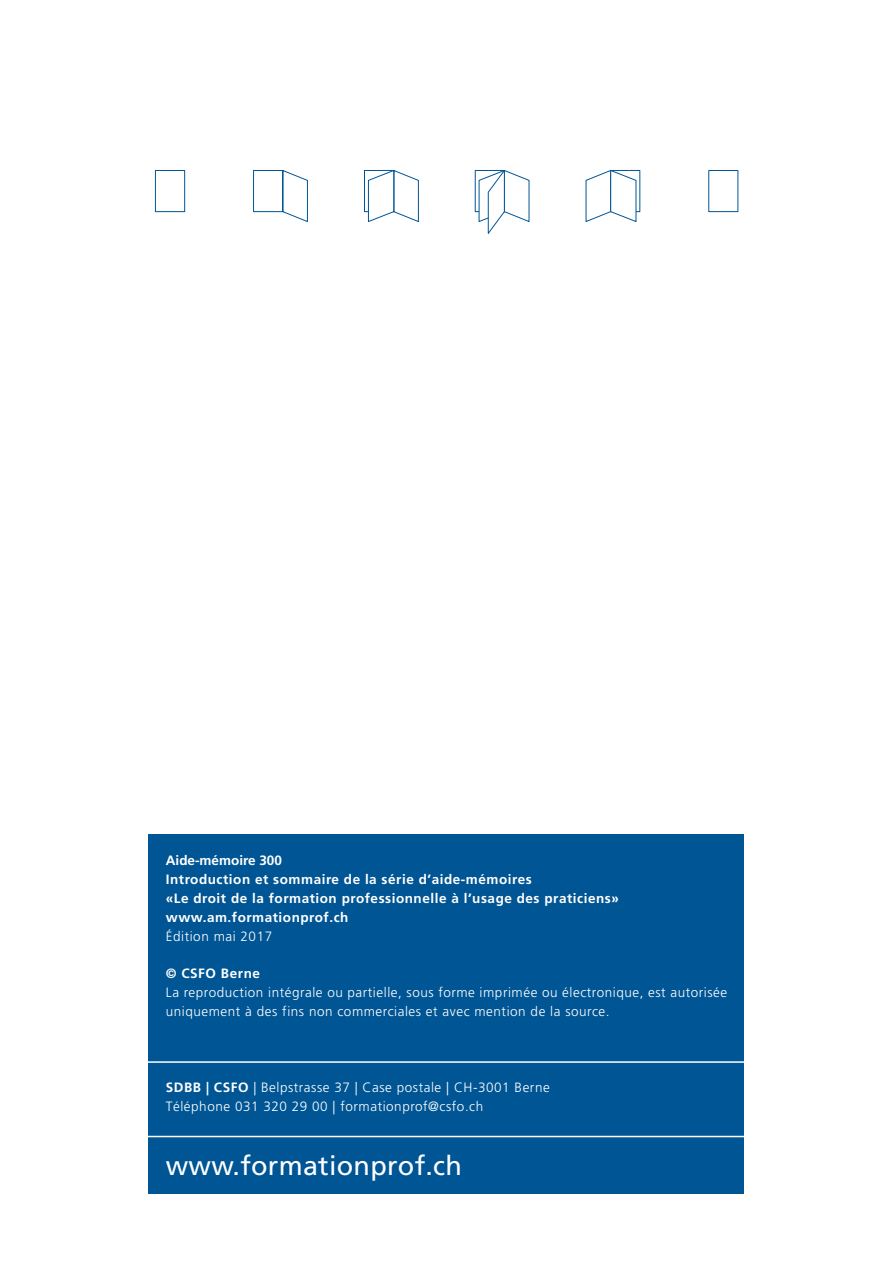
<style>
.page{position:relative;width:893px;height:1263px;background:#fff}
.page>*{position:absolute;margin:0;border:0;box-sizing:border-box;transform-origin:0 0}
.t1{font:27px "Frutiger";letter-spacing:.01em;color:#fff}
.Titel_3_fett{font:300 13.5px/18.9px "Frutiger";letter-spacing:.04em;color:#fff}
.Titel_3_fett-2{font:700 13.5px "Frutiger";letter-spacing:.04em;color:#fff}
.Titel_3_fett-3{font:700 13.5px "Frutiger";color:#fff}
.s1{font-weight:700}
</style>
<div class="page">
<svg style="left:155px;top:170px;width:264px;height:52px"></svg>
<svg style="left:474px;top:170px;width:56px;height:64px"></svg>
<svg style="left:585px;top:170px;width:56px;height:52px"></svg>
<div style="left:708px;top:170px;width:30px;height:42px;border:1px solid #005595"></div>
<div style="left:149px;top:834px;width:595px;height:360px;background:#005595"></div>
<hr style="left:129px;top:1136px;width:660px;height:1px;background:#fff">
<hr style="left:129px;top:1061px;width:660px;height:2px;background:#fff">
<p class="Titel_3_fett-3" style="left:166px;top:852px;width:118px">Aide-mémoire 300</p>
<p class="Titel_3_fett-2" style="left:166px;top:871px;width:367px">Introduction et sommaire de la série d’aide-mémoires</p>
<p class="Titel_3_fett-2" style="left:166px;top:890px;width:455px">«Le droit de la formation professionnelle à l’usage des praticiens»</p>
<p class="Titel_3_fett-2" style="left:166px;top:909px;width:184px">www.am.formationprof.ch</p>
<p class="Titel_3_fett" style="left:166px;top:927px;width:108px">Édition mai 2017</p>
<p class="Titel_3_fett-2" style="left:166px;top:965px;width:96px">© CSFO Berne</p>
<p class="Titel_3_fett" style="left:166px;top:983px;width:563px">La reproduction intégrale ou partielle, sous forme imprimée ou électronique, est autorisée uniquement à des fins non commerciales et avec mention de la source.</p>
<p class="Titel_3_fett" style="left:166px;top:1078px;width:386px"><span class="s1">SDBB | CSFO</span> | Belpstrasse 37 | Case postale | CH-3001 Berne<br>Téléphone 031 320 29 00 | formationprof@csfo.ch</p>
<h1 class="t1" style="left:166px;top:1150px;width:298px">www.formationprof.ch</h1>
</div>
